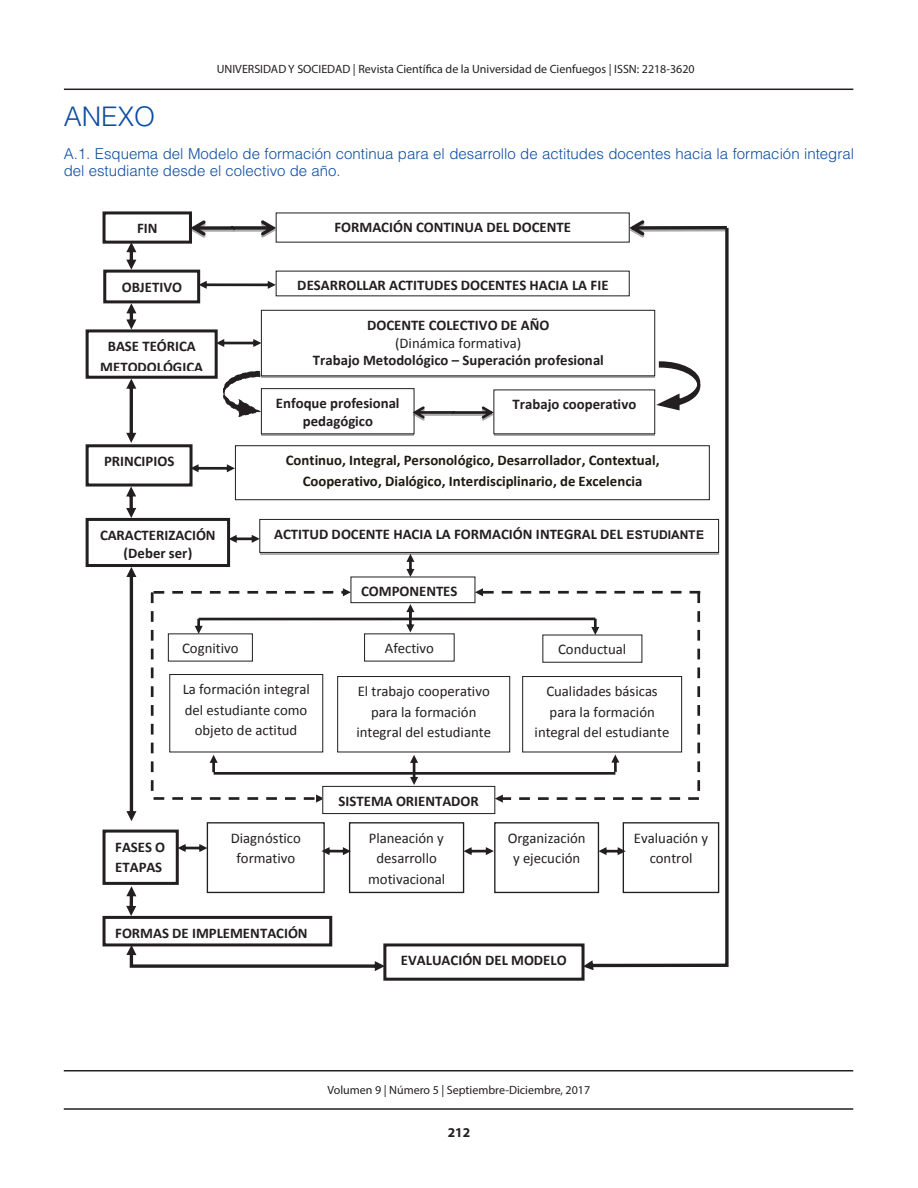
<style>
.page{position:relative;width:918px;height:1188px;background:#fff}
.page>*{position:absolute;margin:0;border:0;box-sizing:border-box;transform-origin:0 0}
.TITULOS_AZUL_-_Copia{font:300 27px "Helvetica LT Std";color:#0d4da1}
.TITULOS_AZUL{font:300 15px/16.5px "Helvetica LT Std";color:#0d4da1}
.t1{font:700 14.7px/18px "Calibri";color:#231f20;text-align:center}
.t2{font:14.7px/20.7px "Calibri";color:#231f20;text-align:center}
.t3{font:700 14.7px/20.7px "Calibri";color:#1d1b11;text-align:center}
.t4{font:700 13.5px "Myriad Pro";color:#231f20}
.t5{font:12px "Myriad Pro";color:#231f20}
.s1{font-weight:400}
.s2{font-family:"Arial";font-size:12px}
</style>
<div class="page">
<hr style="left:64px;top:89px;width:789px;height:1px;background:#231f20">
<hr style="left:64px;top:1108px;width:789px;height:2px;background:#231f20">
<hr style="left:64px;top:1070px;width:789px;height:1px;background:#231f20">
<svg style="left:583px;top:228px;width:146px;height:742px"></svg>
<div style="left:261px;top:391px;width:153px;height:45px;background:#7c7a7b"></div>
<div style="left:261px;top:389px;width:153px;height:45px;background:#fff"></div>
<div style="left:261px;top:388px;width:154px;height:46px;border:1px solid #231f20"></div>
<div style="left:494px;top:392px;width:161px;height:44px;background:#7c7a7b"></div>
<div style="left:494px;top:390px;width:161px;height:44px;background:#fff"></div>
<div style="left:260px;top:522px;width:459px;height:33px;background:#acaaab"></div>
<div style="left:260px;top:519px;width:459px;height:33px;background:#fff"></div>
<div style="left:259px;top:519px;width:460px;height:34px;border:1px solid #231f20"></div>
<svg style="left:192px;top:220px;width:84px;height:18px"></svg>
<svg style="left:413px;top:406px;width:81px;height:15px"></svg>
<div style="left:235px;top:446px;width:474px;height:54px;background:#fff"></div>
<div style="left:235px;top:445px;width:475px;height:55px;border:1px solid #231f20"></div>
<svg style="left:652px;top:360px;width:50px;height:52px"></svg>
<div style="left:623px;top:823px;width:96px;height:69px;background:#fff"></div>
<div style="left:623px;top:822px;width:96px;height:71px;border:1px solid #231f20"></div>
<div style="left:207px;top:822px;width:118px;height:71px;border:1px solid #231f20"></div>
<div style="left:349px;top:822px;width:115px;height:71px;border:1px solid #231f20"></div>
<div style="left:495px;top:823px;width:103px;height:69px;background:#fff"></div>
<div style="left:494px;top:822px;width:105px;height:71px;border:1px solid #231f20"></div>
<div style="left:261px;top:312px;width:394px;height:66px;background:#7f7d7e"></div>
<div style="left:261px;top:310px;width:394px;height:66px;background:#fff"></div>
<div style="left:261px;top:310px;width:394px;height:66px;border:1px solid #231f20"></div>
<svg style="left:630px;top:220px;width:97px;height:18px"></svg>
<div style="left:276px;top:213px;width:353px;height:29px;background:#fff"></div>
<div style="left:103px;top:211px;width:89px;height:33px;border:3px solid #231f20"></div>
<div style="left:103px;top:270px;width:97px;height:33px;border:3px solid #231f20"></div>
<div style="left:276px;top:271px;width:353px;height:25px;background:#fff"></div>
<svg style="left:199px;top:281px;width:77px;height:8px"></svg>
<div style="left:86px;top:329px;width:132px;height:50px;border:3px solid #231f20"></div>
<div style="left:86px;top:444px;width:107px;height:43px;border:3px solid #231f20"></div>
<svg style="left:190px;top:464px;width:45px;height:8px"></svg>
<div style="left:86px;top:518px;width:144px;height:49px;border:3px solid #231f20"></div>
<svg style="left:229px;top:535px;width:31px;height:8px"></svg>
<div style="left:350px;top:576px;width:125px;height:27px;border:1px solid #231f20"></div>
<svg style="left:406px;top:554px;width:8px;height:23px"></svg>
<hr style="left:199px;top:618px;width:396px;height:2px;background:#231f20">
<svg style="left:406px;top:604px;width:8px;height:28px"></svg>
<div style="left:322px;top:786px;width:173px;height:28px;border:1px solid #231f20"></div>
<svg style="left:410px;top:755px;width:8px;height:30px"></svg>
<hr style="left:214px;top:772px;width:401px;height:3px;background:#231f20">
<div style="left:337px;top:676px;width:173px;height:76px;border:1px solid #231f20"></div>
<svg style="left:151px;top:588px;width:200px;height:215px"></svg>
<svg style="left:475px;top:588px;width:225px;height:215px"></svg>
<div style="left:523px;top:677px;width:159px;height:75px;background:#fff"></div>
<div style="left:522px;top:676px;width:160px;height:76px;border:1px solid #231f20"></div>
<div style="left:103px;top:830px;width:76px;height:55px;border:3px solid #231f20"></div>
<svg style="left:178px;top:844px;width:29px;height:8px"></svg>
<svg style="left:321px;top:847px;width:30px;height:8px"></svg>
<svg style="left:464px;top:847px;width:30px;height:8px"></svg>
<svg style="left:598px;top:847px;width:28px;height:8px"></svg>
<div style="left:103px;top:916px;width:229px;height:30px;border:3px solid #231f20"></div>
<div style="left:383px;top:943px;width:202px;height:38px;border:3px solid #231f20"></div>
<svg style="left:126px;top:242px;width:10px;height:28px"></svg>
<svg style="left:126px;top:303px;width:10px;height:27px"></svg>
<svg style="left:126px;top:379px;width:10px;height:64px"></svg>
<svg style="left:126px;top:486px;width:10px;height:32px"></svg>
<svg style="left:126px;top:567px;width:10px;height:254px"></svg>
<svg style="left:126px;top:886px;width:10px;height:30px"></svg>
<svg style="left:126px;top:945px;width:259px;height:26px"></svg>
<svg style="left:223px;top:370px;width:40px;height:48px"></svg>
<svg style="left:216px;top:339px;width:45px;height:8px"></svg>
<p class="t5" style="left:217px;top:61px;width:479px">UNIVERSIDAD Y SOCIEDAD | Revista Científica de la Universidad de Cienfuegos | ISSN: 2218-3620</p>
<p class="TITULOS_AZUL_-_Copia" style="left:64px;top:99px;width:93px">ANEXO</p>
<p class="TITULOS_AZUL" style="left:64px;top:145px;width:792px">A.1. Esquema del Modelo de formación continua para el desarrollo de actitudes docentes hacia la formación integral del estudiante desde el colectivo de año.</p>
<p class="t1" style="left:137px;top:219px;width:22px">FIN</p>
<p class="t1" style="left:335px;top:218px;width:238px">FORMACIÓN CONTINUA DEL DOCENTE</p>
<p class="t1" style="left:122px;top:277px;width:62px">OBJETIVO</p>
<p class="t1" style="left:297px;top:276px;width:313px">DESARROLLAR ACTITUDES DOCENTES HACIA LA FIE</p>
<p class="t1" style="left:100px;top:336px;width:104px;line-height:20.7px">BASE TEÓRICA<br>METODOLÓGICA</p>
<p class="t1" style="left:104px;top:452px;width:72px">PRINCIPIOS</p>
<p class="t1" style="left:100px;top:525px;width:117px">CARACTERIZACIÓN (Deber ser)</p>
<p class="t1" style="left:313px;top:315px;width:293px">DOCENTE COLECTIVO DE AÑO<br><span class="s1">(Dinámica formativa)<br></span>Trabajo Metodológico – Superación profesional</p>
<p class="t1" style="left:276px;top:394px;width:125px">Enfoque profesional pedagógico</p>
<p class="t1" style="left:513px;top:395px;width:125px">Trabajo cooperativo</p>
<p class="t3" style="left:286px;top:449px;width:375px">Continuo, Integral, Personológico, Desarrollador, Contextual,<br>Cooperativo, Dialógico, Interdisciplinario, de Excelencia</p>
<p class="t1" style="left:274px;top:524px;width:431px">ACTITUD DOCENTE HACIA LA FORMACIÓN INTEGRAL DEL <span class="s2">ESTUDIANTE</span></p>
<p class="t1" style="left:361px;top:582px;width:98px">COMPONENTES</p>
<p class="t2" style="left:182px;top:638px;width:58px">Cognitivo</p>
<p class="t2" style="left:385px;top:638px;width:51px">Afectivo</p>
<p class="t2" style="left:558px;top:639px;width:70px">Conductual</p>
<p class="t2" style="left:183px;top:678px;width:129px">La formación integral del estudiante como objeto de actitud</p>
<p class="t2" style="left:356px;top:680px;width:136px">El trabajo cooperativo para la formación integral del estudiante</p>
<p class="t2" style="left:535px;top:680px;width:136px">Cualidades básicas para la formación integral del estudiante</p>
<p class="t1" style="left:115px;top:836px;width:51px;line-height:20.7px;text-align:left">FASES O<br>ETAPAS</p>
<p class="t1" style="left:339px;top:791px;width:142px">SISTEMA ORIENTADOR</p>
<p class="t2" style="left:231px;top:827px;width:72px">Diagnóstico formativo</p>
<p class="t2" style="left:368px;top:827px;width:79px">Planeación y desarrollo motivacional</p>
<p class="t2" style="left:508px;top:827px;width:79px">Organización y ejecución</p>
<p class="t1" style="left:115px;top:924px;width:194px">FORMAS DE IMPLEMENTACIÓN</p>
<p class="t1" style="left:401px;top:951px;width:167px">EVALUACIÓN DEL MODELO</p>
<p class="t2" style="left:634px;top:827px;width:76px">Evaluación y control</p>
<p class="t5" style="left:328px;top:1083px;width:264px">Volumen 9 | Número 5 | Septiembre-Diciembre, 2017</p>
<p class="t4" style="left:448px;top:1124px;width:24px">212</p>
</div>
